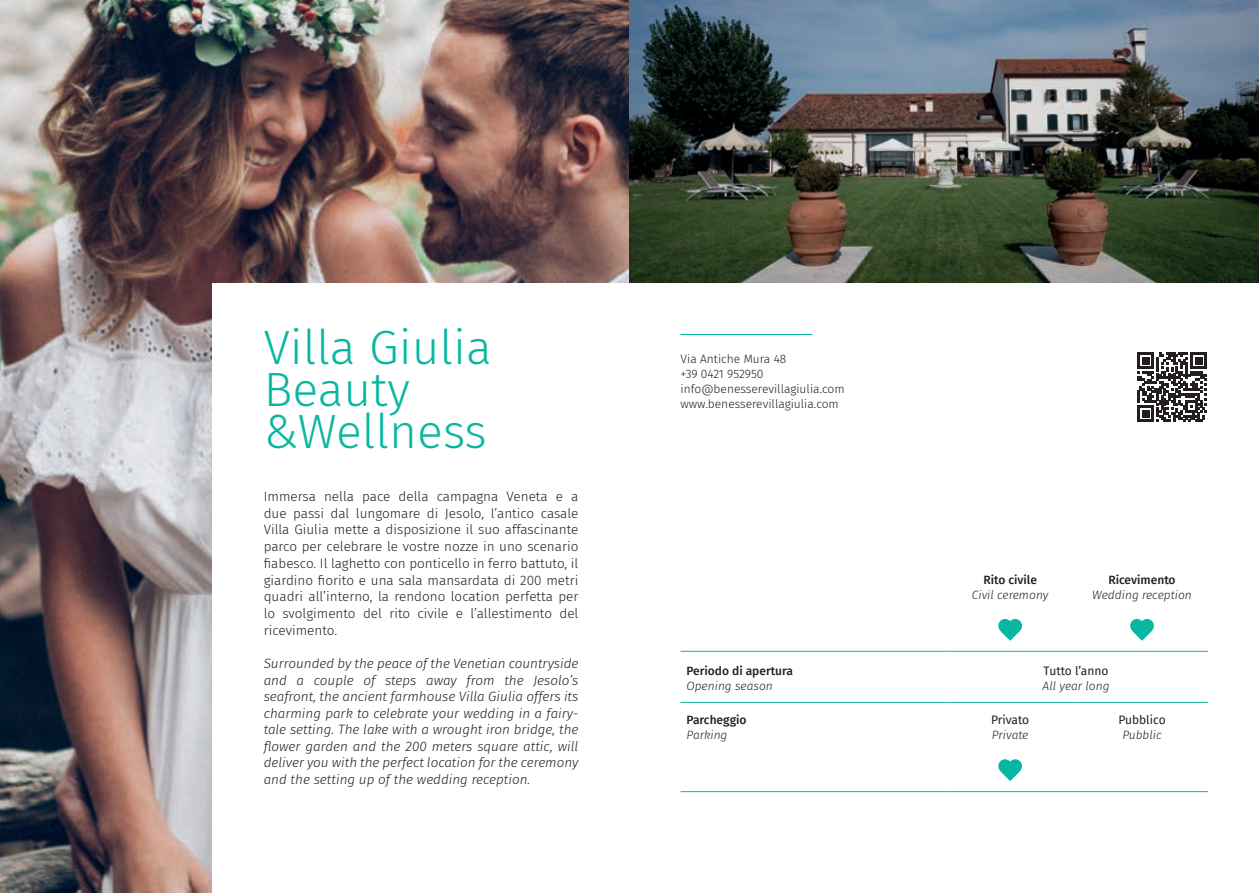
<style>
.page{position:relative;width:1259px;height:893px;background:#fff}
.page>*{position:absolute;margin:0;border:0;box-sizing:border-box;transform-origin:0 0}
.t1{font:300 48px/42px "Fira Sans";color:#08b7a2}
.t2{font:300 13.5px/16.8px "Fira Sans";color:#231f20;text-align:justify}
.t3{font:italic 300 13.5px/16.5px "Fira Sans";color:#231f20;text-align:justify}
.t4{font:300 12px/15px "Fira Sans";color:#231f20}
.t5{font:italic 300 12px "Fira Sans";color:#231f20}
.t6{font:500 12px "Fira Sans";color:#231f20}
.t7{font:12px "Fira Sans";color:#231f20}
</style>
<div class="page">
<img style="left:0;top:0;width:629px;height:893px">
<img style="left:629px;top:0;width:630px;height:283px">
<div style="left:213px;top:283px;width:1046px;height:610px;background:#fff"></div>
<hr style="left:680px;top:334px;width:132px;height:1px;background:#03b5a1">
<hr style="left:680px;top:651px;width:264px;height:1px;background:#08b7a2">
<hr style="left:944px;top:651px;width:132px;height:1px;background:#08b7a2">
<hr style="left:1076px;top:651px;width:132px;height:1px;background:#08b7a2">
<hr style="left:680px;top:702px;width:264px;height:1px;background:#08b7a2">
<hr style="left:944px;top:702px;width:132px;height:1px;background:#08b7a2">
<hr style="left:1076px;top:702px;width:132px;height:1px;background:#08b7a2">
<hr style="left:680px;top:791px;width:264px;height:1px;background:#08b7a2">
<hr style="left:944px;top:791px;width:132px;height:1px;background:#08b7a2">
<hr style="left:1076px;top:791px;width:132px;height:1px;background:#08b7a2">
<svg style="left:998px;top:619px;width:24px;height:22px"></svg>
<svg style="left:1130px;top:619px;width:23px;height:22px"></svg>
<svg style="left:998px;top:759px;width:24px;height:22px"></svg>
<svg style="left:1137px;top:352px;width:70px;height:70px"></svg>
<h1 class="t1" style="left:264px;top:326px;width:230px">Villa Giulia<br>Beauty &amp;Wellness</h1>
<p class="t2" style="left:264px;top:487px;width:316px">Immersa nella pace della campagna Veneta e a due passi dal lungomare di Jesolo, l’antico casale Villa Giulia mette a disposizione il suo affascinante parco per celebrare le vostre nozze in uno scenario fiabesco. Il laghetto con ponticello in ferro battuto, il giardino fiorito e una sala mansardata di 200 metri quadri all’interno, la rendono location perfetta per lo svolgimento del rito civile e l’allestimento del ricevimento.</p>
<p class="t3" style="left:264px;top:655px;width:316px">Surrounded by the peace of the Venetian countryside and a couple of steps away from the Jesolo’s seafront, the ancient farmhouse Villa Giulia offers its charming park to celebrate your wedding in a fairy&shy;tale setting. The lake with a wrought iron bridge, the flower garden and the 200 meters square attic, will deliver you with the perfect location for the ceremony and the setting up of the wedding reception.</p>
<p class="t4" style="left:680px;top:351px;width:165px">Via Antiche Mura 48<br>+39 0421 952950 info@benesserevillagiulia.com www.benesserevillagiulia.com</p>
<p class="t6" style="left:686px;top:661px;width:108px">Periodo di apertura</p>
<p class="t5" style="left:686px;top:677px;width:88px">Opening season</p>
<p class="t6" style="left:686px;top:710px;width:61px">Parcheggio</p>
<p class="t5" style="left:686px;top:726px;width:42px">Parking</p>
<p class="t6" style="left:983px;top:570px;width:55px">Rito civile</p>
<p class="t5" style="left:972px;top:586px;width:78px">Civil ceremony</p>
<p class="t6" style="left:1108px;top:570px;width:69px">Ricevimento</p>
<p class="t5" style="left:1092px;top:586px;width:101px">Wedding reception</p>
<p class="t7" style="left:991px;top:711px;width:40px">Privato</p>
<p class="t5" style="left:992px;top:726px;width:38px">Private</p>
<p class="t7" style="left:1043px;top:662px;width:66px">Tutto l’anno</p>
<p class="t5" style="left:1042px;top:677px;width:68px">All year long</p>
<p class="t7" style="left:1118px;top:711px;width:49px">Pubblico</p>
<p class="t5" style="left:1122px;top:726px;width:41px">Pubblic</p>
</div>
